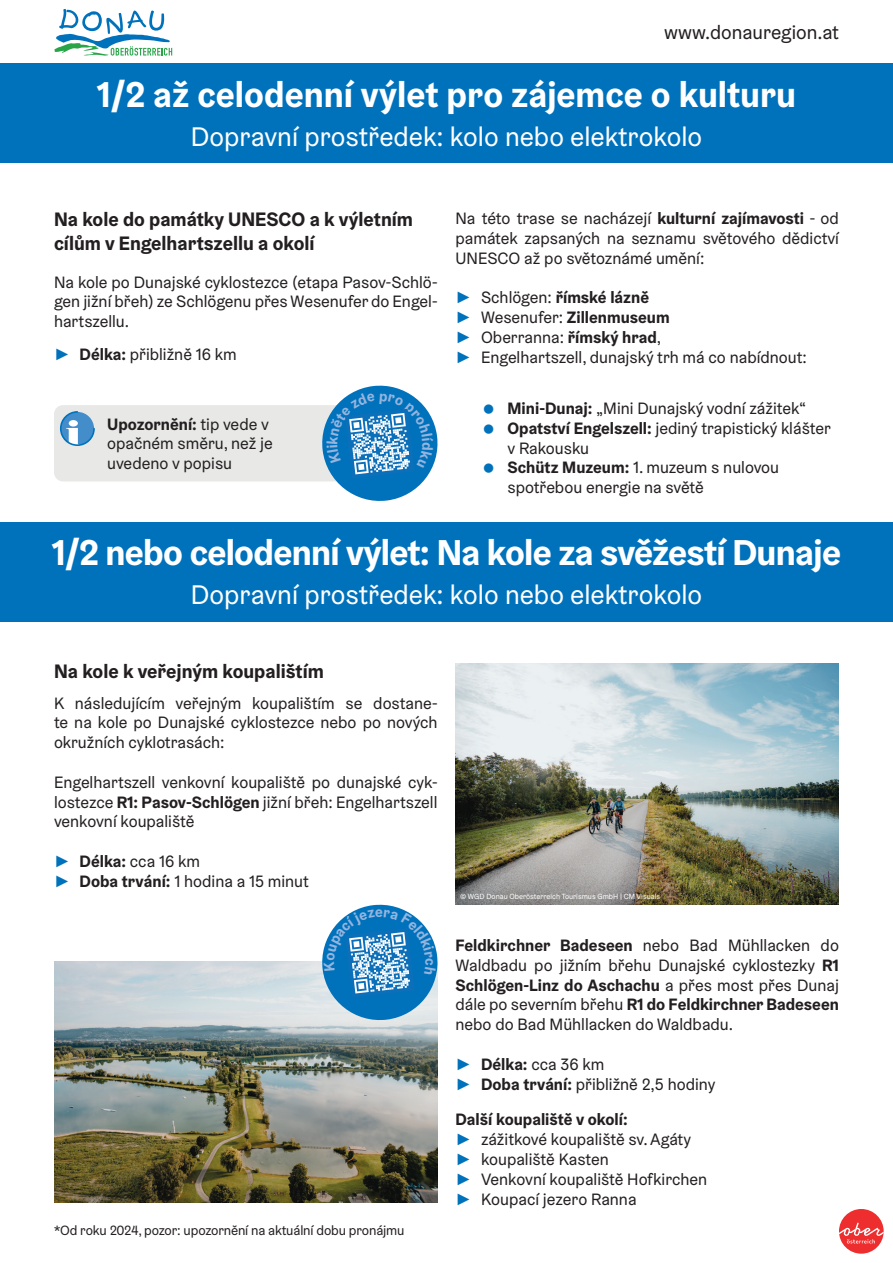
<style>
.page{position:relative;width:893px;height:1263px;background:#fff}
.page>*{position:absolute;margin:0;border:0;box-sizing:border-box;transform-origin:0 0}
.t1{font:700 36px "Graebenbach OE";letter-spacing:-.015em;color:#fff}
.t2{font:27px "Graebenbach OE";color:#fff}
.t3{font:700 19.5px/23.4px "Graebenbach OE";color:#231f20}
.t4{font:19.5px "Graebenbach OE";color:#231f20}
.t5{font:16.5px/19.8px "Graebenbach OE";color:#231f20}
.t6{font:700 14.85px "Graebenbach OE";color:#95b5de}
.t7{font:13.5px "Graebenbach OE";letter-spacing:-.01em;color:#231f20}
.t8{font:7.5px "Graebenbach OE";color:#fff}
.s1{font-family:"Arial";color:#0072bc}
.s2{font-weight:700}
</style>
<div class="page">
<div style="left:0;top:64px;width:893px;height:99px;background:#0072bc"></div>
<div style="left:54px;top:405px;width:344px;height:76px;background:#e8e9e7;border-radius:9px"></div>
<svg style="left:59px;top:411px;width:36px;height:35px"></svg>
<svg style="left:54px;top:9px;width:118px;height:47px"></svg>
<div style="left:839px;top:1209px;width:45px;height:45px;background:#ee2d2e;border-radius:50%"></div>
<svg style="left:839px;top:1223px;width:45px;height:20px"></svg>
<div style="left:0;top:522px;width:893px;height:99px;background:#0072bc"></div>
<img style="left:54px;top:961px;width:383px;height:241px">
<img style="left:455px;top:663px;width:384px;height:242px">
<svg style="left:319px;top:385px;width:119px;height:116px"></svg>
<svg style="left:319px;top:904px;width:119px;height:119px"></svg>
<p class="t4" style="left:664px;top:20px;width:176px">www.donauregion.at</p>
<h1 class="t1" style="left:97px;top:72px;width:701px">1/2 až celodenní výlet pro zájemce o kulturu</h1>
<h2 class="t2" style="left:191px;top:120px;width:513px">Dopravní prostředek: kolo nebo elektrokolo</h2>
<p class="t3" style="left:54px;top:207px;width:361px">Na kole do památky UNESCO a k výletním cílům v Engelhartszellu a okolí</p>
<p class="t5" style="left:54px;top:272px;width:385px;text-align:justify">Na kole po Dunajské cyklostezce (etapa Pasov-Schlö&shy;gen jižní břeh) ze Schlögenu přes Wesenufer do Engel&shy;hartszellu.</p>
<p class="t5" style="left:54px;top:344px;width:184px"><span class="s1">►</span> <span class="s2">Délka:</span> přibližně 16 km</p>
<p class="t5" style="left:107px;top:414px;width:167px"><span class="s2">Upozornění:</span> tip vede v opačném směru, než je uvedeno v popisu</p>
<p class="t5" style="left:455px;top:208px;width:385px;text-align:justify">Na této trase se nacházejí <span class="s2">kulturní zajímavosti</span> - od památek zapsaných na seznamu světového dědictví UNESCO až po světoznámé umění:</p>
<p class="t5" style="left:455px;top:287px;width:353px"><span class="s1">►</span> Schlögen: <span class="s2">římské lázně<br></span><span class="s1">►</span> Wesenufer: <span class="s2">Zillenmuseum<br></span><span class="s1">►</span> Oberranna: <span class="s2">římský hrad</span>,<br><span class="s1">►</span> Engelhartszell, dunajský trh má co nabídnout:</p>
<p class="t5" style="left:507px;top:398px;width:325px"><span class="s2">Mini-Dunaj:</span> „Mini Dunajský vodní zážitek“ <span class="s2">Opatství Engelszell:</span> jediný trapistický klášter v Rakousku<br><span class="s2">Schütz Muzeum:</span> 1. muzeum s nulovou spotřebou energie na světě</p>
<h1 class="t1" style="left:52px;top:530px;width:790px">1/2 nebo celodenní výlet: Na kole za svěžestí Dunaje</h1>
<h2 class="t2" style="left:191px;top:578px;width:513px">Dopravní prostředek: kolo nebo elektrokolo</h2>
<p class="t3" style="left:54px;top:659px;width:271px">Na kole k veřejným koupalištím</p>
<p class="t5" style="left:54px;top:693px;width:385px;text-align:justify">K následujícím veřejným koupalištím se dostane&shy;te na kole po Dunajské cyklostezce nebo po nových okružních cyklotrasách:</p>
<p class="t5" style="left:54px;top:772px;width:385px;text-align:justify">Engelhartszell venkovní koupaliště po dunajské cyk&shy;lostezce <span class="s2">R1: Pasov-Schlögen</span> jižní břeh: Engelhartszell venkovní koupaliště</p>
<p class="t5" style="left:54px;top:851px;width:256px"><span class="s1">►</span> <span class="s2">Délka:</span> cca 16 km<br><span class="s1">►</span> <span class="s2">Doba trvání:</span> 1 hodina a 15 minut</p>
<p class="t6" style="left:440px;top:958px;width:9px;rotate:90deg">c</p>
<p class="t7" style="left:54px;top:1222px;width:352px">*Od roku 2024, pozor: upozornění na aktuální dobu pronájmu</p>
<p class="t8" style="left:460px;top:892px;width:202px">© WGD Donau Oberösterreich Tourismus GmbH | CM Visuals</p>
<p class="t5" style="left:455px;top:935px;width:385px;text-align:justify"><span class="s2">Feldkirchner Badeseen</span> nebo Bad Mühllacken do Waldbadu po jižním břehu Dunajské cyklostezky <span class="s2">R1<br>Schlögen-Linz do Aschachu</span> a přes most přes Dunaj dále po severním břehu <span class="s2">R1 do Feldkirchner Badeseen </span>nebo do Bad Mühllacken do Waldbadu.</p>
<p class="t5" style="left:455px;top:1054px;width:261px"><span class="s1">►</span> <span class="s2">Délka:</span> cca 36 km<br><span class="s1">►</span> <span class="s2">Doba trvání:</span> přibližně 2,5 hodiny</p>
<p class="t5" style="left:455px;top:1109px;width:253px"><span class="s2">Další koupaliště v okolí:<br></span><span class="s1">►</span> zážitkové koupaliště sv. Agáty <span class="s1">►</span> koupaliště Kasten<br><span class="s1">►</span> Venkovní koupaliště Hofkirchen <span class="s1">►</span> Koupací jezero Ranna</p>
</div>
